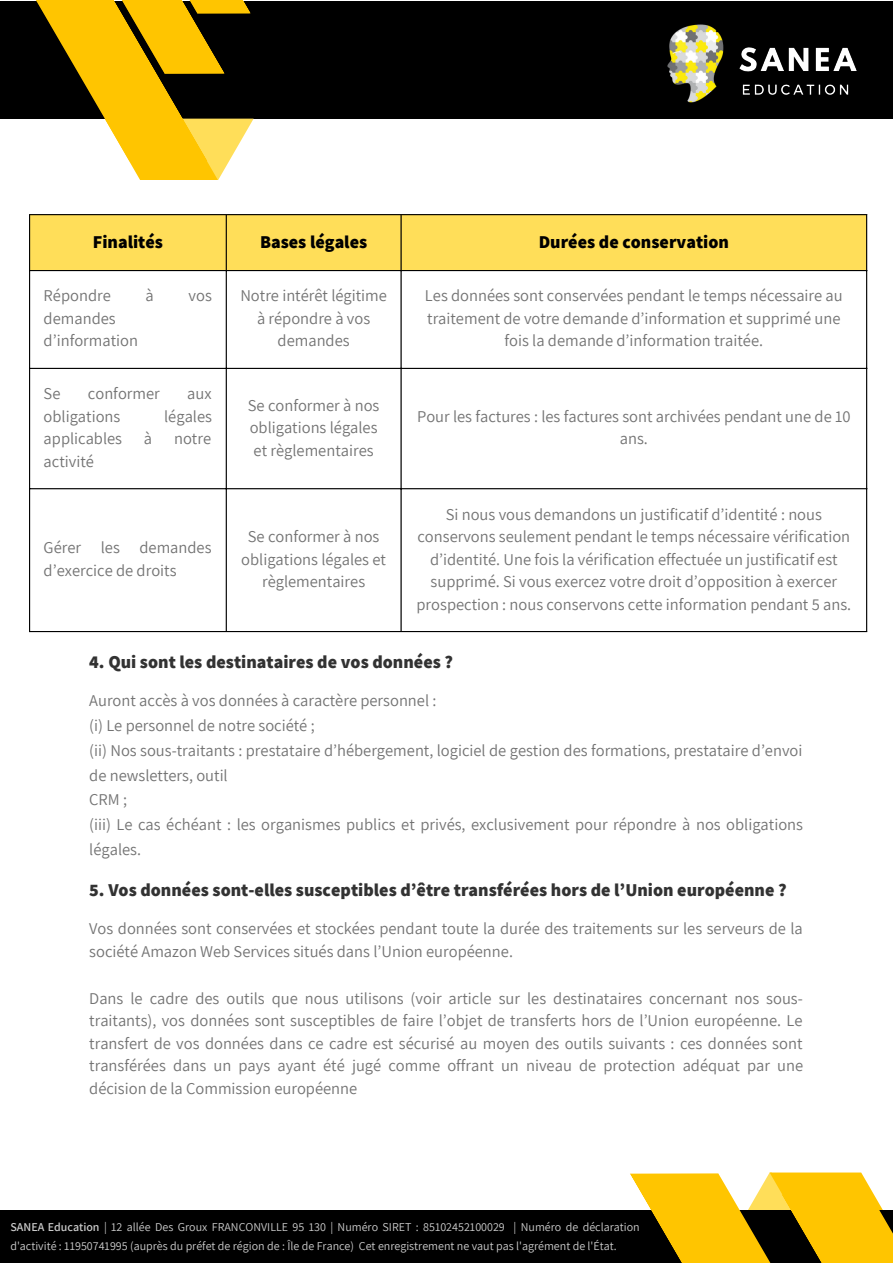
<style>
.page{position:relative;width:893px;height:1264px;background:#fff}
.page>*{position:absolute;margin:0;border:0;box-sizing:border-box;transform-origin:0 0}
.t1{font:800 18px "Assistant";color:#323232}
.t2{font:800 18px "Assistant";color:#000}
.t3{font:16.5px/22.5px "Assistant";color:#737373;text-align:center}
.t4{font:12px/19px "Assistant";color:#fff}
.s1{font-weight:600}
</style>
<div class="page">
<div style="left:0;top:1px;width:892px;height:118px;background:#000"></div>
<div style="left:0;top:1209px;width:892px;height:53px;background:#000"></div>
<svg style="left:629px;top:1172px;width:263px;height:90px"></svg>
<svg style="left:36px;top:0;width:217px;height:180px"></svg>
<div style="left:30px;top:215px;width:836px;height:55px;background:#ffde59"></div>
<hr style="left:29px;top:215px;width:1px;height:416px;background:#000">
<hr style="left:226px;top:215px;width:1px;height:416px;background:#000">
<hr style="left:400px;top:215px;width:1px;height:416px;background:#000">
<hr style="left:866px;top:215px;width:1px;height:416px;background:#000">
<hr style="left:29px;top:214px;width:838px;height:1px;background:#000">
<hr style="left:29px;top:270px;width:838px;height:1px;background:#000">
<hr style="left:29px;top:368px;width:838px;height:1px;background:#000">
<hr style="left:29px;top:488px;width:838px;height:1px;background:#000">
<hr style="left:29px;top:631px;width:838px;height:1px;background:#000">
<img style="left:667px;top:24px;width:57px;height:79px">
<img style="left:739px;top:47px;width:118px;height:25px">
<img style="left:742px;top:84px;width:107px;height:11px">
<p class="t2" style="left:93px;top:229px;width:72px">Finalités</p>
<p class="t2" style="left:260px;top:229px;width:109px">Bases légales</p>
<p class="t2" style="left:538px;top:229px;width:192px">Durées de conservation</p>
<p class="t3" style="left:44px;top:284px;width:69px">Répondre</p>
<p class="t3" style="left:146px;top:284px;width:10px">à</p>
<p class="t3" style="left:189px;top:284px;width:25px">vos</p>
<p class="t3" style="left:44px;top:307px;width:96px;text-align:left">demandes d’information</p>
<p class="t3" style="left:240px;top:284px;width:148px">Notre intérêt légitime à répondre à vos demandes</p>
<p class="t3" style="left:425px;top:284px;width:419px">Les données sont conservées pendant le temps nécessaire au traitement de votre demande d’information et supprimé une fois la demande d’information traitée.</p>
<p class="t3" style="left:44px;top:382px;width:18px">Se</p>
<p class="t3" style="left:88px;top:382px;width:73px">conformer</p>
<p class="t3" style="left:187px;top:382px;width:26px">aux</p>
<p class="t3" style="left:44px;top:404px;width:78px">obligations</p>
<p class="t3" style="left:164px;top:404px;width:49px">légales</p>
<p class="t3" style="left:44px;top:427px;width:80px">applicables</p>
<p class="t3" style="left:144px;top:427px;width:10px">à</p>
<p class="t3" style="left:174px;top:427px;width:39px">notre</p>
<p class="t3" style="left:44px;top:449px;width:52px">activité</p>
<p class="t3" style="left:248px;top:393px;width:133px;text-align:justify">Se conformer à nos obligations légales et règlementaires</p>
<p class="t3" style="left:417px;top:404px;width:435px">Pour les factures : les factures sont archivées pendant une de 10 ans.</p>
<p class="t3" style="left:44px;top:536px;width:169px;text-align:left">Gérer les demandes d’exercice de droits</p>
<p class="t3" style="left:241px;top:525px;width:146px">Se conformer à nos obligations légales et règlementaires</p>
<p class="t3" style="left:416px;top:502px;width:436px">Si nous vous demandons un justificatif d’identité : nous conservons seulement pendant le temps nécessaire vérification d’identité. Une fois la vérification effectuée un justificatif est supprimé. Si vous exercez votre droit d’opposition à exercer prospection : nous conservons cette information pendant 5 ans.</p>
<p class="t1" style="left:89px;top:649px;width:365px">4. Qui sont les destinataires de vos données ?</p>
<p class="t3" style="left:89px;top:688px;width:715px;line-height:24.8px;text-align:left">Auront accès à vos données à caractère personnel :<br>(i) Le personnel de notre société ;<br>(ii) Nos sous-traitants : prestataire d’hébergement, logiciel de gestion des formations, prestataire d’envoi de newsletters, outil<br>CRM ;<br>(iii) Le cas échéant : les organismes publics et privés, exclusivement pour répondre à nos obligations légales.</p>
<p class="t1" style="left:89px;top:877px;width:699px">5. Vos données sont-elles susceptibles d’être transférées hors de l’Union européenne ?</p>
<p class="t3" style="left:89px;top:916px;width:715px;text-align:left">Vos données sont conservées et stockées pendant toute la durée des traitements sur les serveurs de la société Amazon Web Services situés dans l’Union européenne.</p>
<p class="t3" style="left:89px;top:986px;width:715px;text-align:justify">Dans le cadre des outils que nous utilisons (voir article sur les destinataires concernant nos sous&shy;traitants), vos données sont susceptibles de faire l’objet de transferts hors de l’Union européenne. Le transfert de vos données dans ce cadre est sécurisé au moyen des outils suivants : ces données sont transférées dans un pays ayant été jugé comme offrant un niveau de protection adéquat par une décision de la Commission européenne</p>
<p class="t4" style="left:10px;top:1216px;width:630px"><span class="s1">SANEA Education</span> | 12 allée Des Groux FRANCONVILLE 95 130 | Numéro SIRET : 85102452100029 | Numéro de déclaration d'activité : 11950741995 (auprès du préfet de région de : Île de France) Cet enregistrement ne vaut pas l'agrément de l'État.</p>
</div>
